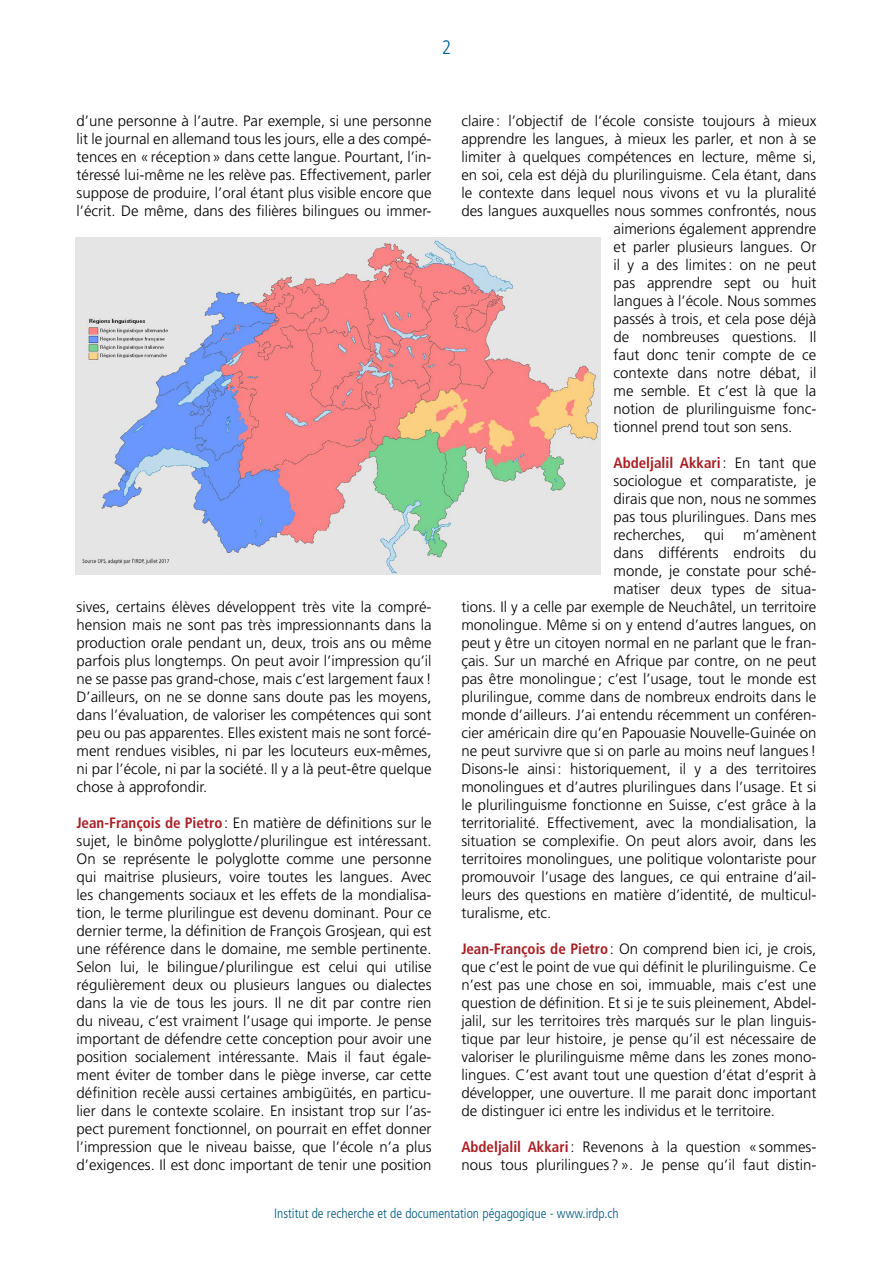
<style>
.page{position:relative;width:893px;height:1263px;background:#fff}
.page>*{position:absolute;margin:0;border:0;box-sizing:border-box;transform-origin:0 0}
.t1{font:300 condensed 19.5px "Frutiger";color:#006199}
.FOCUS_TEXTE{font:300 15px/18px "Frutiger";color:#000;text-align:justify}
.FOCUS_PIED_DE_PAGE{font:300 condensed 13.5px "Frutiger";color:#005881}
.s1{font-weight:700;font-stretch:condensed;color:#a91d22}
</style>
<div class="page">
<img style="left:76px;top:237px;width:525px;height:337px">
<p class="t1" style="left:442px;top:36px;width:11px">2</p>
<p class="FOCUS_TEXTE" style="left:77px;top:112px;width:357px">d’une personne à l’autre. Par exemple, si une personne lit le journal en allemand tous les jours, elle a des compé&shy;tences en «réception» dans cette langue. Pourtant, l’in&shy;téressé lui-même ne les relève pas. Effectivement, parler suppose de produire, l’oral étant plus visible encore que l’écrit. De même, dans des filières bilingues ou immer-</p>
<p class="FOCUS_TEXTE" style="left:77px;top:598px;width:357px">sives, certains élèves développent très vite la compré&shy;hension mais ne sont pas très impressionnants dans la production orale pendant un, deux, trois ans ou même parfois plus longtemps. On peut avoir l’impression qu’il ne se passe pas grand-chose, mais c’est largement faux !<br>D’ailleurs, on ne se donne sans doute pas les moyens, dans l’évaluation, de valoriser les compétences qui sont peu ou pas apparentes. Elles existent mais ne sont forcé&shy;ment rendues visibles, ni par les locuteurs eux-mêmes, ni par l’école, ni par la société. Il y a là peut-être quelque chose à approfondir.</p>
<p class="FOCUS_TEXTE" style="left:77px;top:814px;width:357px"><span class="s1">Jean-François de Pietro</span>: En matière de définitions sur le sujet, le binôme polyglotte /plurilingue est intéressant.<br>On se représente le polyglotte comme une personne qui maitrise plusieurs, voire toutes les langues. Avec les changements sociaux et les effets de la mondialisa&shy;tion, le terme plurilingue est devenu dominant. Pour ce dernier terme, la définition de François Grosjean, qui est une référence dans le domaine, me semble pertinente.<br>Selon lui, le bilingue/plurilingue est celui qui utilise régulièrement deux ou plusieurs langues ou dialectes dans la vie de tous les jours. Il ne dit par contre rien du niveau, c’est vraiment l’usage qui importe. Je pense important de défendre cette conception pour avoir une position socialement intéressante. Mais il faut égale&shy;ment éviter de tomber dans le piège inverse, car cette définition recèle aussi certaines ambigüités, en particu&shy;lier dans le contexte scolaire. En insistant trop sur l’as&shy;pect purement fonctionnel, on pourrait en effet donner l’impression que le niveau baisse, que l’école n’a plus d’exigences. Il est donc important de tenir une position</p>
<p class="FOCUS_TEXTE" style="left:461px;top:112px;width:357px">claire : l’objectif de l’école consiste toujours à mieux</p>
<p class="FOCUS_TEXTE" style="left:461px;top:130px;width:357px">apprendre les langues, à mieux les parler, et non à se</p>
<p class="FOCUS_TEXTE" style="left:461px;top:148px;width:357px">limiter à quelques compétences en lecture, même si,</p>
<p class="FOCUS_TEXTE" style="left:461px;top:166px;width:357px">en soi, cela est déjà du plurilinguisme. Cela étant, dans</p>
<p class="FOCUS_TEXTE" style="left:461px;top:184px;width:357px">le contexte dans lequel nous vivons et vu la pluralité</p>
<p class="FOCUS_TEXTE" style="left:461px;top:202px;width:357px">des langues auxquelles nous sommes confrontés, nous</p>
<p class="FOCUS_TEXTE" style="left:613px;top:220px;width:204px">aimerions également apprendre</p>
<p class="FOCUS_TEXTE" style="left:613px;top:238px;width:204px">et parler plusieurs langues. Or</p>
<p class="FOCUS_TEXTE" style="left:613px;top:256px;width:204px">il y a des limites: on ne peut</p>
<p class="FOCUS_TEXTE" style="left:613px;top:274px;width:204px">pas apprendre sept ou huit</p>
<p class="FOCUS_TEXTE" style="left:613px;top:292px;width:204px">langues à l’école. Nous sommes</p>
<p class="FOCUS_TEXTE" style="left:613px;top:310px;width:204px">passés à trois, et cela pose déjà</p>
<p class="FOCUS_TEXTE" style="left:613px;top:328px;width:204px">de nombreuses questions. Il</p>
<p class="FOCUS_TEXTE" style="left:613px;top:346px;width:204px">faut donc tenir compte de ce</p>
<p class="FOCUS_TEXTE" style="left:613px;top:364px;width:204px">contexte dans notre débat, il</p>
<p class="FOCUS_TEXTE" style="left:613px;top:382px;width:204px">me semble. Et c’est là que la</p>
<p class="FOCUS_TEXTE" style="left:613px;top:400px;width:204px">notion de plurilinguisme fonc-</p>
<p class="FOCUS_TEXTE" style="left:613px;top:418px;width:180px">tionnel prend tout son sens.</p>
<p class="FOCUS_TEXTE" style="left:613px;top:454px;width:204px"><span class="s1">Abdeljalil Akkari</span>: En tant que sociologue et comparatiste, je dirais que non, nous ne sommes pas tous plurilingues. Dans mes recherches,</p>
<p class="FOCUS_TEXTE" style="left:704px;top:526px;width:22px">qui</p>
<p class="FOCUS_TEXTE" style="left:743px;top:526px;width:75px">m’amènent</p>
<p class="FOCUS_TEXTE" style="left:613px;top:544px;width:204px">dans différents endroits du</p>
<p class="FOCUS_TEXTE" style="left:613px;top:562px;width:204px">monde, je constate pour sché-</p>
<p class="FOCUS_TEXTE" style="left:613px;top:580px;width:204px">matiser deux types de situa-</p>
<p class="FOCUS_TEXTE" style="left:461px;top:598px;width:357px">tions. Il y a celle par exemple de Neuchâtel, un territoire</p>
<p class="FOCUS_TEXTE" style="left:461px;top:616px;width:357px">monolingue. Même si on y entend d’autres langues, on</p>
<p class="FOCUS_TEXTE" style="left:461px;top:634px;width:357px">peut y être un citoyen normal en ne parlant que le fran-</p>
<p class="FOCUS_TEXTE" style="left:461px;top:652px;width:357px">çais. Sur un marché en Afrique par contre, on ne peut</p>
<p class="FOCUS_TEXTE" style="left:461px;top:670px;width:357px">pas être monolingue ; c’est l’usage, tout le monde est</p>
<p class="FOCUS_TEXTE" style="left:461px;top:688px;width:357px">plurilingue, comme dans de nombreux endroits dans le</p>
<p class="FOCUS_TEXTE" style="left:461px;top:706px;width:357px">monde d’ailleurs. J’ai entendu récemment un conféren-</p>
<p class="FOCUS_TEXTE" style="left:461px;top:724px;width:357px">cier américain dire qu’en Papouasie Nouvelle-Guinée on</p>
<p class="FOCUS_TEXTE" style="left:461px;top:742px;width:357px">ne peut survivre que si on parle au moins neuf langues!</p>
<p class="FOCUS_TEXTE" style="left:461px;top:760px;width:357px">Disons-le ainsi: historiquement, il y a des territoires</p>
<p class="FOCUS_TEXTE" style="left:461px;top:778px;width:357px">monolingues et d’autres plurilingues dans l’usage. Et si</p>
<p class="FOCUS_TEXTE" style="left:461px;top:796px;width:357px">le plurilinguisme fonctionne en Suisse, c’est grâce à la</p>
<p class="FOCUS_TEXTE" style="left:461px;top:814px;width:357px">territorialité. Effectivement, avec la mondialisation, la</p>
<p class="FOCUS_TEXTE" style="left:461px;top:832px;width:357px">situation se complexifie. On peut alors avoir, dans les</p>
<p class="FOCUS_TEXTE" style="left:461px;top:850px;width:357px">territoires monolingues, une politique volontariste pour</p>
<p class="FOCUS_TEXTE" style="left:461px;top:868px;width:357px">promouvoir l’usage des langues, ce qui entraine d’ail-</p>
<p class="FOCUS_TEXTE" style="left:461px;top:886px;width:357px">leurs des questions en matière d’identité, de multicul-</p>
<p class="FOCUS_TEXTE" style="left:461px;top:904px;width:91px">turalisme, etc.</p>
<p class="FOCUS_TEXTE" style="left:461px;top:940px;width:357px"><span class="s1">Jean-François de Pietro</span>: On comprend bien ici, je crois, que c’est le point de vue qui définit le plurilinguisme. Ce n’est pas une chose en soi, immuable, mais c’est une question de définition. Et si je te suis pleinement, Abdel&shy;jalil, sur les territoires très marqués sur le plan linguis&shy;tique par leur histoire, je pense qu’il est nécessaire de valoriser le plurilinguisme même dans les zones mono&shy;lingues. C’est avant tout une question d’état d’esprit à développer, une ouverture. Il me parait donc important de distinguer ici entre les individus et le territoire.</p>
<p class="FOCUS_TEXTE" style="left:461px;top:1138px;width:357px"><span class="s1">Abdeljalil Akkari</span>: Revenons à la question «sommes&shy;nous tous plurilingues ?». Je pense qu’il faut distin-</p>
<p class="FOCUS_PIED_DE_PAGE" style="left:274px;top:1205px;width:346px">Institut de recherche et de documentation pégagogique - www.irdp.ch</p>
</div>
